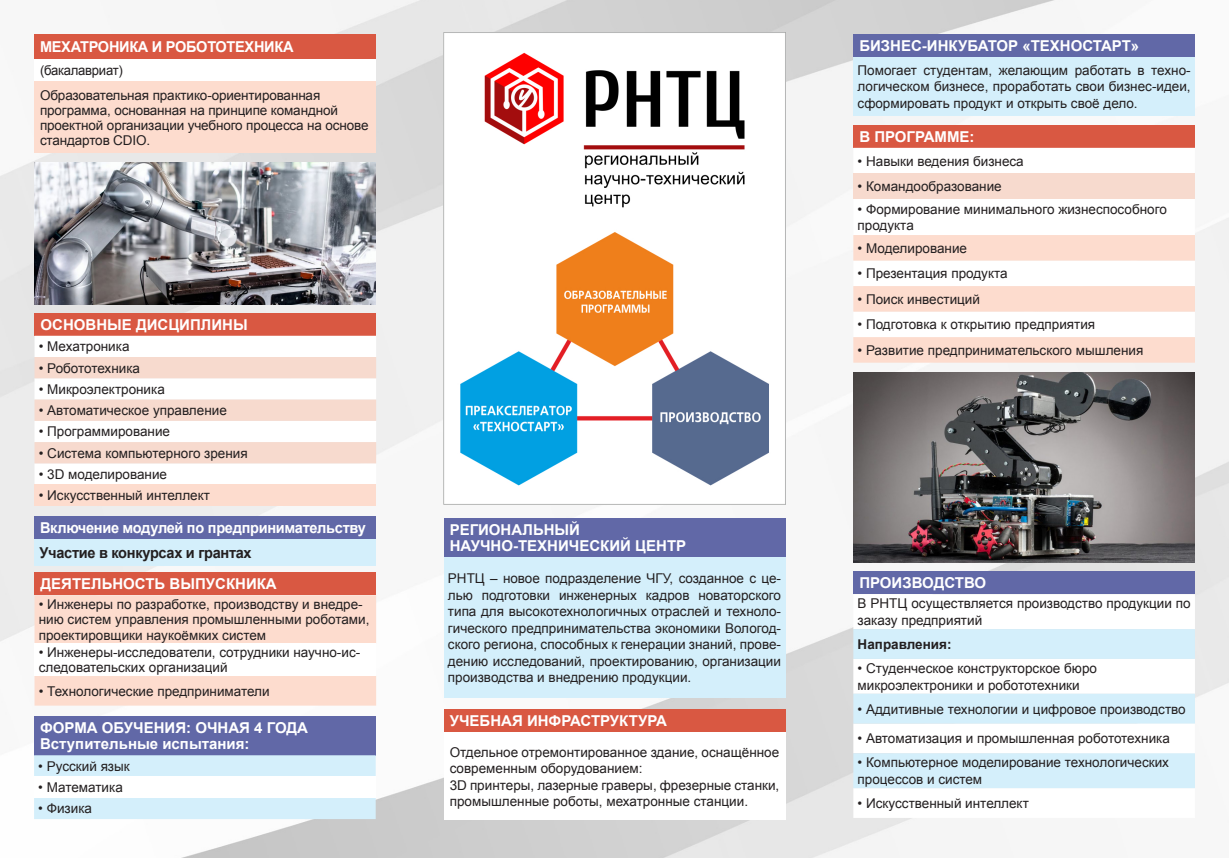
<style>
.page{position:relative;width:1229px;height:858px;background:#fff}
.page>*{position:absolute;margin:0;border:0;box-sizing:border-box;transform-origin:0 0}
.t1{font:700 15px/16.5px "Arial";color:#fff}
.t2{font:700 15px "Arial";letter-spacing:-.02em;color:#fff}
.t3{font:700 15px "Arial";letter-spacing:-.02em;color:#231f20}
.t4{font:13.5px/16.5px "Arial";color:#231f20}
.t5{font:13.5px "Arial";letter-spacing:-.02em;color:#231f20}
.t6{font:700 13.5px "Arial";color:#231f20}
</style>
<div class="page">
<img style="left:0;top:0;width:1229px;height:858px">
<div style="left:853px;top:34px;width:342px;height:23px;background:#6168a7"></div>
<div style="left:853px;top:57px;width:342px;height:58px;background:#d4effb"></div>
<div style="left:35px;top:313px;width:341px;height:23px;background:#d95842"></div>
<svg style="left:35px;top:336px;width:341px;height:148px"></svg>
<svg style="left:35px;top:357px;width:341px;height:106px"></svg>
<div style="left:35px;top:484px;width:341px;height:22px;background:#fddcce"></div>
<div style="left:444px;top:518px;width:341px;height:39px;background:#6168a7"></div>
<div style="left:444px;top:557px;width:341px;height:141px;background:#d4effb"></div>
<div style="left:34px;top:516px;width:342px;height:23px;background:#6168a7"></div>
<div style="left:34px;top:539px;width:342px;height:26px;background:#d4effb"></div>
<img style="left:34px;top:162px;width:342px;height:142px">
<img style="left:853px;top:373px;width:342px;height:189px">
<div style="left:34px;top:34px;width:342px;height:24px;background:#d95842"></div>
<div style="left:34px;top:58px;width:342px;height:23px;background:#fff"></div>
<div style="left:34px;top:81px;width:342px;height:72px;background:#fddcce"></div>
<div style="left:444px;top:709px;width:341px;height:23px;background:#d95842"></div>
<div style="left:444px;top:732px;width:341px;height:88px;background:#fff"></div>
<div style="left:35px;top:572px;width:341px;height:23px;background:#d95842"></div>
<div style="left:35px;top:595px;width:341px;height:110px;background:#fddcce"></div>
<div style="left:35px;top:643px;width:341px;height:32px;background:#fff"></div>
<div style="left:34px;top:715px;width:342px;height:40px;background:#6168a7"></div>
<div style="left:34px;top:755px;width:342px;height:64px;background:#d4effb"></div>
<div style="left:34px;top:776px;width:342px;height:21px;background:#fff"></div>
<div style="left:853px;top:125px;width:342px;height:23px;background:#d95842"></div>
<svg style="left:853px;top:148px;width:342px;height:87px"></svg>
<div style="left:853px;top:173px;width:342px;height:26px;background:#f7dace"></div>
<svg style="left:853px;top:235px;width:342px;height:127px;fill:#fddcce"></svg>
<div style="left:853px;top:571px;width:342px;height:23px;background:#6168a7"></div>
<svg style="left:853px;top:594px;width:342px;height:223px"></svg>
<svg style="left:853px;top:629px;width:342px;height:159px;fill:#d4effb"></svg>
<img style="left:444px;top:33px;width:341px;height:472px">
<p class="t2" style="left:40px;top:36px;width:255px">МЕХАТРОНИКА И РОБОТОТЕХНИКА</p>
<p class="t5" style="left:40px;top:61px;width:84px">(бакалавриат)</p>
<p class="t4" style="left:40px;top:87px;width:330px;line-height:15px">Образовательная практико-ориентированная программа, основанная на принципе командной проектной организации учебного процесса на основе стандартов CDIO.</p>
<p class="t1" style="left:41px;top:317px;width:209px">ОСНОВНЫЕ ДИСЦИПЛИНЫ</p>
<p class="t4" style="left:39px;top:338px;width:92px">• Мехатроника</p>
<p class="t4" style="left:39px;top:360px;width:103px">• Робототехника</p>
<p class="t4" style="left:39px;top:381px;width:128px">• Микроэлектроника</p>
<p class="t4" style="left:39px;top:402px;width:190px">• Автоматическое управление</p>
<p class="t4" style="left:39px;top:423px;width:133px">• Программирование</p>
<p class="t4" style="left:39px;top:445px;width:211px">• Система компьютерного зрения</p>
<p class="t4" style="left:39px;top:466px;width:130px">• 3D моделирование</p>
<p class="t4" style="left:39px;top:487px;width:173px">• Искусственный интеллект</p>
<p class="t2" style="left:40px;top:518px;width:327px">Включение модулей по предпринимательству</p>
<p class="t3" style="left:40px;top:542px;width:214px">Участие в конкурсах и грантах</p>
<p class="t1" style="left:41px;top:576px;width:238px">ДЕЯТЕЛЬНОСТЬ ВЫПУСКНИКА</p>
<p class="t4" style="left:39px;top:596px;width:332px;line-height:15.8px">• Инженеры по разработке, производству и внедре&shy;нию систем управления промышленными роботами, проектировщики наукоёмких систем</p>
<p class="t4" style="left:39px;top:644px;width:323px;line-height:15.8px">• Инженеры-исследователи, сотрудники научно-ис&shy;следовательских организаций</p>
<p class="t4" style="left:39px;top:682px;width:232px">• Технологические предприниматели</p>
<p class="t1" style="left:40px;top:719px;width:269px">ФОРМА ОБУЧЕНИЯ: ОЧНАЯ 4 ГОДА</p>
<p class="t1" style="left:40px;top:736px;width:211px">Вступительные испытания:</p>
<p class="t4" style="left:38px;top:758px;width:93px">• Русский язык</p>
<p class="t4" style="left:38px;top:779px;width:86px">• Математика</p>
<p class="t4" style="left:38px;top:800px;width:55px">• Физика</p>
<p class="t1" style="left:450px;top:521px;width:238px">РЕГИОНАЛЬНЫЙ<br>НАУЧНО-ТЕХНИЧЕСКИЙ ЦЕНТР</p>
<p class="t4" style="left:448px;top:570px;width:335px;text-align:justify">РНТЦ – новое подразделение ЧГУ, созданное с це&shy;лью подготовки инженерных кадров новаторского типа для высокотехнологичных отраслей и техноло&shy;гического предпринимательства экономики Вологод&shy;ского региона, способных к генерации знаний , прове&shy;дению исследований , проектированию, организации производства и внедрению продукции.</p>
<p class="t1" style="left:450px;top:713px;width:219px">УЧЕБНАЯ ИНФРАСТРУКТУРА</p>
<p class="t4" style="left:450px;top:743px;width:331px">Отдельное отремонтированное здание, оснащённое современным оборудованием:</p>
<p class="t4" style="left:450px;top:776px;width:331px">3D принтеры, лазерные граверы, фрезерные станки, промышленные роботы, мехатронные станции.</p>
<p class="t1" style="left:859px;top:38px;width:281px">БИЗНЕС-ИНКУБАТОР «ТЕХНОСТАРТ»</p>
<p class="t4" style="left:858px;top:62px;width:335px;text-align:justify">Помогает студентам, желающим работать в техно&shy;логическом бизнесе, проработать свои бизнес-идеи, сформировать продукт и открыть своё дело.</p>
<p class="t1" style="left:859px;top:129px;width:117px">В ПРОГРАММЕ:</p>
<p class="t4" style="left:858px;top:153px;width:168px">• Навыки ведения бизнеса</p>
<p class="t4" style="left:858px;top:178px;width:146px">• Командообразование</p>
<p class="t4" style="left:858px;top:201px;width:311px;line-height:15.8px">• Формирование минимального жизнеспособного продукта</p>
<p class="t4" style="left:858px;top:240px;width:111px">• Моделирование</p>
<p class="t4" style="left:858px;top:265px;width:152px">• Презентация продукта</p>
<p class="t4" style="left:858px;top:291px;width:119px">• Поиск инвестиций</p>
<p class="t4" style="left:858px;top:316px;width:239px">• Подготовка к открытию предприятия</p>
<p class="t4" style="left:858px;top:342px;width:287px">• Развитие предпринимательского мышления</p>
<p class="t1" style="left:859px;top:575px;width:128px">ПРОИЗВОДСТВО</p>
<p class="t4" style="left:858px;top:595px;width:335px">В РНТЦ осуществляется производство продукции по заказу предприятий</p>
<p class="t6" style="left:858px;top:635px;width:96px">Направления:</p>
<p class="t4" style="left:858px;top:660px;width:241px">• Студенческое конструкторское бюро микроэлектроники и робототехники</p>
<p class="t4" style="left:858px;top:700px;width:330px">• Аддитивные технологии и цифровое производство</p>
<p class="t4" style="left:858px;top:730px;width:314px">• Автоматизация и промышленная робототехника</p>
<p class="t4" style="left:858px;top:754px;width:313px">• Компьютерное моделирование технологических процессов и систем</p>
<p class="t4" style="left:858px;top:795px;width:173px">• Искусственный интеллект</p>
</div>
